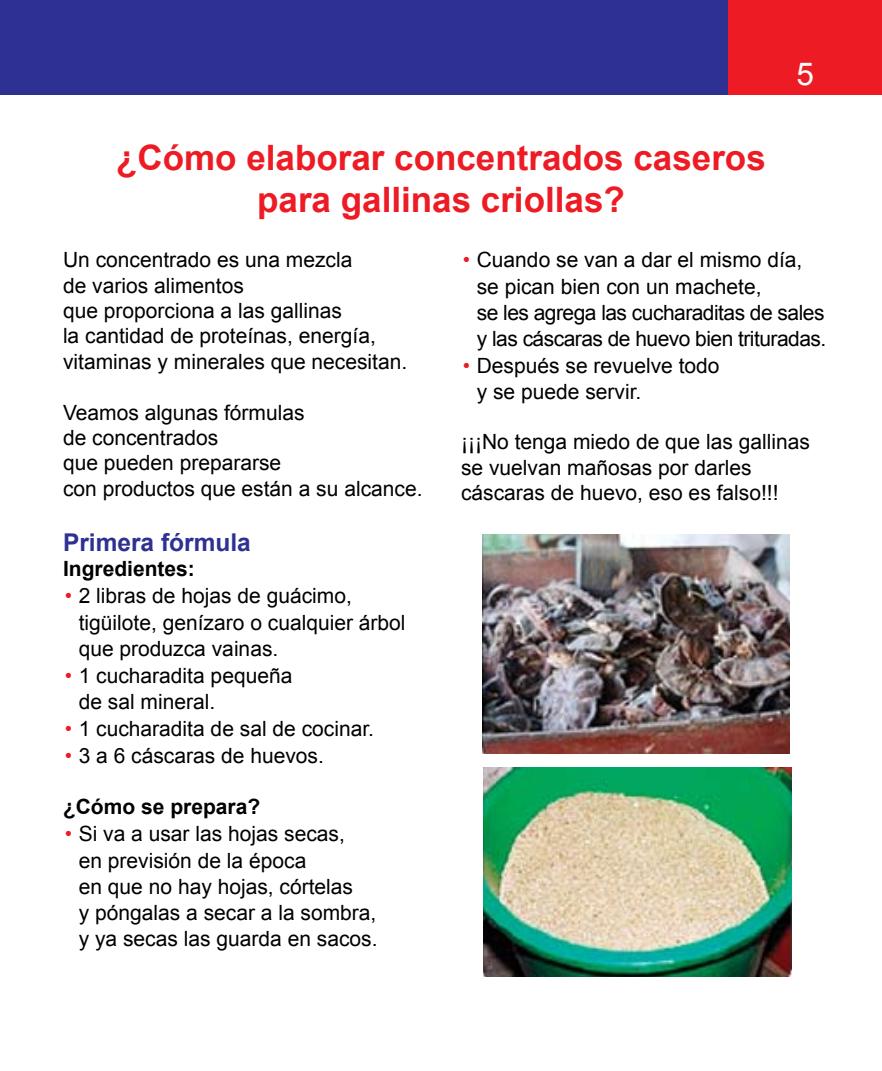
<style>
.page{position:relative;width:882px;height:1071px;background:#fff}
.page>*{position:absolute;margin:0;border:0;box-sizing:border-box;transform-origin:0 0}
.t1{font:700 35px/42px "Arial";color:#ed1c24;text-align:center}
.t2{font:700 24.5px "Arial";color:#2e3192}
.t3{font:21px/25.4px "Arial";color:#000}
.t4{font:21px/26.2px "Arial";letter-spacing:-.025em;color:#000}
.t5{font:700 21px "Arial";color:#000}
.s1{color:#ed1c24}
</style>
<div class="page">
<div style="left:726px;top:0;width:156px;height:94px;background:#ed1c24"></div>
<div style="left:0;top:0;width:727px;height:94px;background:#2e3192"></div>
<img style="left:484px;top:767px;width:308px;height:209px">
<img style="left:483px;top:534px;width:307px;height:219px">
<h1 class="t1" style="left:116px;top:137px;width:651px">¿Cómo elaborar concentrados caseros para gallinas criollas?</h1>
<p class="t4" style="left:477px;top:247px;width:351px;text-indent:-14px"><span class="s1">•</span> Cuando se van a dar el mismo día, se pican bien con un machete,<br>se les agrega las cucharaditas de sales y las cáscaras de huevo bien trituradas.</p>
<p class="t3" style="left:477px;top:353px;width:244px;text-indent:-14px"><span class="s1">•</span> Después se revuelve todo y se puede servir.</p>
<p class="t3" style="left:461px;top:429px;width:350px">¡¡¡No tenga miedo de que las gallinas se vuelvan mañosas por darles cáscaras de huevo, eso es falso!!!</p>
<p class="t3" style="left:63px;top:247px;width:346px">Un concentrado es una mezcla<br>de varios alimentos<br>que proporciona a las gallinas<br>la cantidad de proteínas, energía, vitaminas y minerales que necesitan.</p>
<p class="t3" style="left:63px;top:399px;width:361px">Veamos algunas fórmulas<br>de concentrados<br>que pueden prepararse<br>con productos que están a su alcance.</p>
<p class="t2" style="left:63px;top:528px;width:189px">Primera fórmula</p>
<p class="t5" style="left:63px;top:557px;width:133px">Ingredientes:</p>
<p class="t3" style="left:79px;top:583px;width:328px;line-height:26.2px;text-indent:-14px"><span class="s1">•</span> 2 libras de hojas de guácimo, tigüilote, genízaro o cualquier árbol que produzca vainas.</p>
<p class="t3" style="left:79px;top:662px;width:215px;line-height:26.2px;text-indent:-14px"><span class="s1">•</span> 1 cucharadita pequeña de sal mineral.</p>
<p class="t3" style="left:65px;top:716px;width:311px"><span class="s1">•</span> 1 cucharadita de sal de cocinar.</p>
<p class="t3" style="left:65px;top:743px;width:261px"><span class="s1">•</span> 3 a 6 cáscaras de huevos.</p>
<p class="t5" style="left:63px;top:795px;width:199px">¿Cómo se prepara?</p>
<p class="t3" style="left:79px;top:821px;width:300px;line-height:26.2px;text-indent:-14px"><span class="s1">•</span> Si va a usar las hojas secas,<br>en previsión de la época<br>en que no hay hojas, córtelas<br>y póngalas a secar a la sombra, y ya secas las guarda en sacos.</p>
</div>
